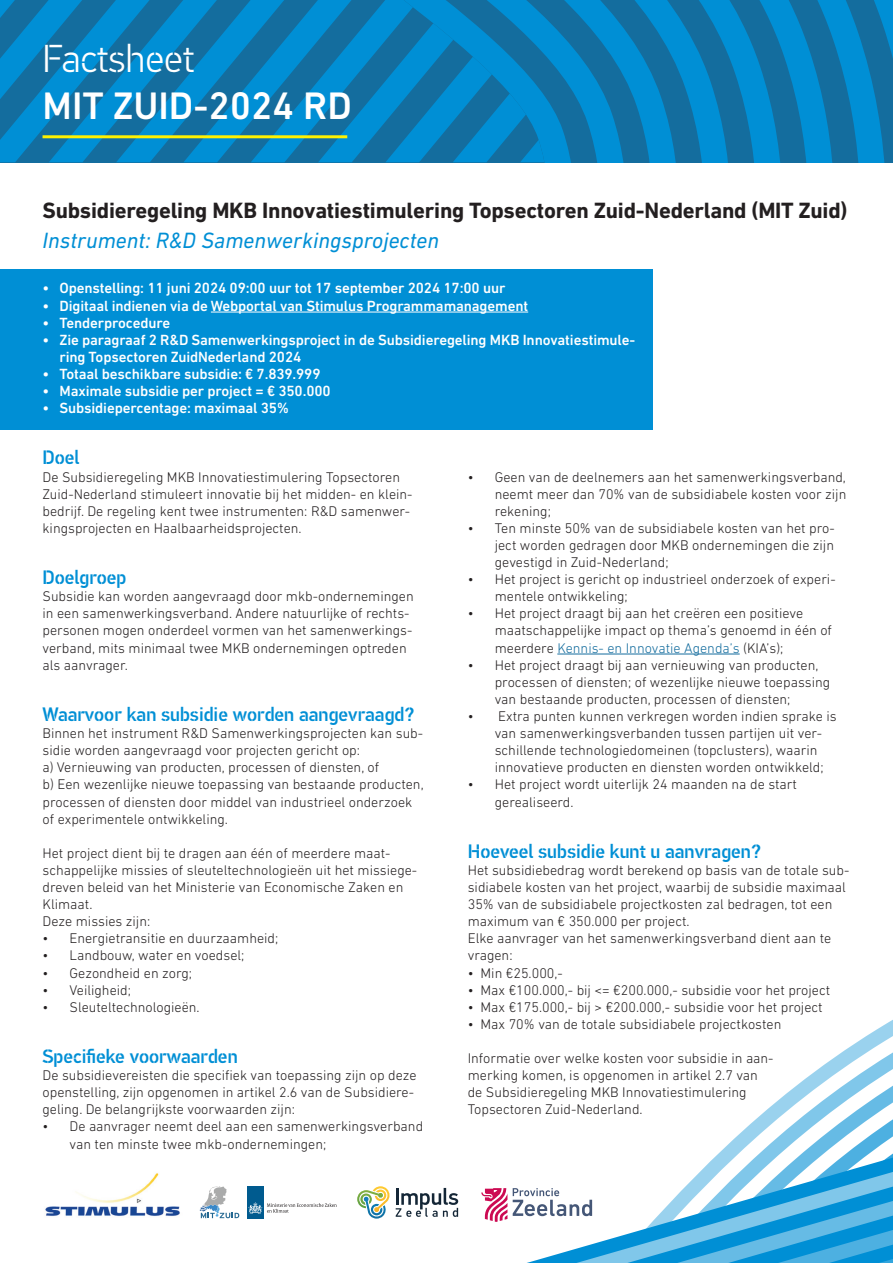
<style>
.page{position:relative;width:893px;height:1263px;background:#fff}
.page>*{position:absolute;margin:0;border:0;box-sizing:border-box;transform-origin:0 0}
.t1{font:500 39px "DIN Next LT Pro";color:#fff}
.t2{font:300 39px "PF Din Stencil";color:#fff}
.Subkop{font:700 22.5px "DIN Next LT Pro";letter-spacing:-.01em;color:#231f20}
.t3{font:italic 22.5px "DIN Next LT Pro";color:#008fd5}
.SUBKUT{font:500 19.5px "PF Din Stencil";color:#008fd5}
.t4{font:500 15px/17.1px "DIN Next LT Pro";letter-spacing:-.01em;color:#fff}
.Brood{font:300 14.25px/17.1px "DIN Next LT Pro";color:#231f20}
.s1{color:#146d9e}
</style>
<div class="page">
<svg style="left:0;top:0;width:893px;height:162px;background:#0a7eb9"></svg>
<hr style="left:557px;top:654px;width:183px;height:1px;background:#146d9e">
<hr style="left:43px;top:135px;width:304px;height:3px;background:#fff101">
<svg style="left:841px;top:1020px;width:52px;height:33px"></svg>
<svg style="left:808px;top:1053px;width:85px;height:24px"></svg>
<svg style="left:770px;top:1077px;width:123px;height:30px"></svg>
<svg style="left:744px;top:1107px;width:149px;height:23px"></svg>
<svg style="left:715px;top:1130px;width:178px;height:27px"></svg>
<svg style="left:481px;top:1157px;width:412px;height:106px"></svg>
<svg style="left:357px;top:1186px;width:33px;height:32px"></svg>
<svg style="left:396px;top:1188px;width:62px;height:29px"></svg>
<svg style="left:200px;top:1186px;width:39px;height:32px"></svg>
<div style="left:247px;top:1186px;width:16px;height:32px;background:#005b8f"></div>
<svg style="left:248px;top:1202px;width:89px;height:12px"></svg>
<img style="left:45px;top:1173px;width:135px;height:43px">
<div style="left:0;top:270px;width:652px;height:160px;background:#008fd5"></div>
<hr style="left:211px;top:312px;width:317px;height:1px;background:#fff">
<p class="t2" style="left:43px;top:37px;width:153px">Factsheet</p>
<p class="t1" style="left:43px;top:83px;width:311px">MIT ZUID-2024 RD</p>
<p class="Subkop" style="left:43px;top:197px;width:806px">Subsidieregeling MKB Innovatiestimulering Topsectoren Zuid-Nederland (MIT Zuid)</p>
<p class="t3" style="left:43px;top:227px;width:398px">Instrument: R&amp;D Samenwerkingsprojecten</p>
<p class="t4" style="left:43px;top:280px;width:464px">• Openstelling: 11 juni 2024 09:00 uur tot 17 september 2024 17:00 uur</p>
<p class="t4" style="left:43px;top:297px;width:487px">• Digitaal indienen via de Webportal van Stimulus Programmamanagement</p>
<p class="t4" style="left:43px;top:314px;width:129px">• Tenderprocedure</p>
<p class="t4" style="left:60px;top:331px;width:577px;text-indent:-17px">• Zie paragraaf 2 R&amp;D Samenwerkingsproject in de Subsidieregeling MKB Innovatiestimule&shy;ring Topsectoren ZuidNederland 2024</p>
<p class="t4" style="left:43px;top:365px;width:280px">• Totaal beschikbare subsidie: € 7.839.999</p>
<p class="t4" style="left:43px;top:382px;width:290px">• Maximale subsidie per project = € 350.000</p>
<p class="t4" style="left:43px;top:399px;width:248px">• Subsidiepercentage: maximaal 35%</p>
<p class="SUBKUT" style="left:43px;top:446px;width:38px">Doel</p>
<p class="Brood" style="left:43px;top:468px;width:372px">De Subsidieregeling MKB Innovatiestimulering Topsectoren Zuid-Nederland stimuleert innovatie bij het midden- en klein&shy;bedrijf. De regeling kent twee instrumenten: R&amp;D samenwer&shy;kingsprojecten en Haalbaarheidsprojecten.</p>
<p class="SUBKUT" style="left:43px;top:566px;width:86px">Doelgroep</p>
<p class="Brood" style="left:43px;top:588px;width:373px">Subsidie kan worden aangevraagd door mkb-ondernemingen in een samenwerkingsverband. Andere natuurlijke of rechts&shy;personen mogen onderdeel vormen van het samenwerkings&shy;verband, mits minimaal twee MKB ondernemingen optreden als aanvrager.</p>
<p class="SUBKUT" style="left:43px;top:703px;width:373px">Waarvoor kan subsidie worden aangevraagd?</p>
<p class="Brood" style="left:43px;top:724px;width:382px">Binnen het instrument R&amp;D Samenwerkingsprojecten kan sub&shy;sidie worden aangevraagd voor projecten gericht op:</p>
<p class="Brood" style="left:43px;top:759px;width:338px">a) Vernieuwing van producten, processen of diensten, of</p>
<p class="Brood" style="left:43px;top:776px;width:383px">b) Een wezenlijke nieuwe toepassing van bestaande producten, processen of diensten door middel van industrieel onderzoek of experimentele ontwikkeling.</p>
<p class="Brood" style="left:43px;top:844px;width:376px">Het project dient bij te dragen aan één of meerdere maat&shy;schappelijke missies of sleuteltechnologieën uit het missiege&shy;dreven beleid van het Ministerie van Economische Zaken en Klimaat.</p>
<p class="Brood" style="left:43px;top:913px;width:109px">Deze missies zijn:</p>
<p class="Brood" style="left:43px;top:930px;width:237px">• Energietransitie en duurzaamheid;</p>
<p class="Brood" style="left:43px;top:947px;width:203px">• Landbouw, water en voedsel;</p>
<p class="Brood" style="left:43px;top:964px;width:151px">• Gezondheid en zorg;</p>
<p class="Brood" style="left:43px;top:981px;width:90px">• Veiligheid;</p>
<p class="Brood" style="left:43px;top:998px;width:159px">• Sleuteltechnologieën.</p>
<p class="SUBKUT" style="left:43px;top:1045px;width:197px">Specifieke voorwaarden</p>
<p class="Brood" style="left:43px;top:1066px;width:376px">De subsidievereisten die specifiek van toepassing zijn op deze openstelling, zijn opgenomen in artikel 2.6 van de Subsidiere&shy;geling. De belangrijkste voorwaarden zijn:</p>
<p class="Brood" style="left:70px;top:1118px;width:355px;text-indent:-27px">• De aanvrager neemt deel aan een samenwerkingsverband van ten minste twee mkb-ondernemingen;</p>
<p class="Brood" style="left:495px;top:468px;width:353px;text-align:justify;text-indent:-27px">• Geen van de deelnemers aan het samenwerkingsverband, neemt meer dan 70% van de subsidiabele kosten voor zijn rekening;</p>
<p class="Brood" style="left:495px;top:519px;width:341px;text-align:justify;text-indent:-27px">• Ten minste 50% van de subsidiabele kosten van het pro&shy;ject worden gedragen door MKB ondernemingen die zijn gevestigd in Zuid-Nederland;</p>
<p class="Brood" style="left:495px;top:571px;width:342px;text-indent:-27px">• Het project is gericht op industrieel onderzoek of experi&shy;mentele ontwikkeling;</p>
<p class="Brood" style="left:495px;top:605px;width:339px;text-indent:-27px">• Het project draagt bij aan het creëren een positieve maatschappelijke impact op thema’s genoemd in één of meerdere <span class="s1">Kennis- en Innovatie Agenda’s</span> (KIA’s);</p>
<p class="Brood" style="left:495px;top:656px;width:337px;text-indent:-27px">• Het project draagt bij aan vernieuwing van producten, processen of diensten; of wezenlijke nieuwe toepassing van bestaande producten, processen of diensten;</p>
<p class="Brood" style="left:495px;top:707px;width:343px;text-indent:-27px">• Extra punten kunnen verkregen worden indien sprake is van samenwerkingsverbanden tussen partijen uit ver&shy;schillende technologiedomeinen (topclusters), waarin innovatieve producten en diensten worden ontwikkeld;</p>
<p class="Brood" style="left:495px;top:776px;width:304px;text-indent:-27px">• Het project wordt uiterlijk 24 maanden na de start gerealiseerd.</p>
<p class="SUBKUT" style="left:468px;top:840px;width:295px">Hoeveel subsidie kunt u aanvragen?</p>
<p class="Brood" style="left:468px;top:861px;width:383px">Het subsidiebedrag wordt berekend op basis van de totale sub&shy;sidiabele kosten van het project, waarbij de subsidie maximaal 35% van de subsidiabele projectkosten zal bedragen, tot een maximum van € 350.000 per project.</p>
<p class="Brood" style="left:468px;top:930px;width:365px">Elke aanvrager van het samenwerkingsverband dient aan te vragen:</p>
<p class="Brood" style="left:468px;top:964px;width:97px">• Min €25.000,-</p>
<p class="Brood" style="left:468px;top:981px;width:364px">• Max €100.000,- bij &lt;= €200.000,- subsidie voor het project</p>
<p class="Brood" style="left:468px;top:998px;width:356px">• Max €175.000,- bij &gt; €200.000,- subsidie voor het project</p>
<p class="Brood" style="left:468px;top:1015px;width:315px">• Max 70% van de totale subsidiabele projectkosten</p>
<p class="Brood" style="left:468px;top:1049px;width:307px">Informatie over welke kosten voor subsidie in aan&shy;merking komen, is opgenomen in artikel 2.7 van de Subsidieregeling MKB Innovatiestimulering Topsectoren Zuid-Nederland.</p>
</div>
